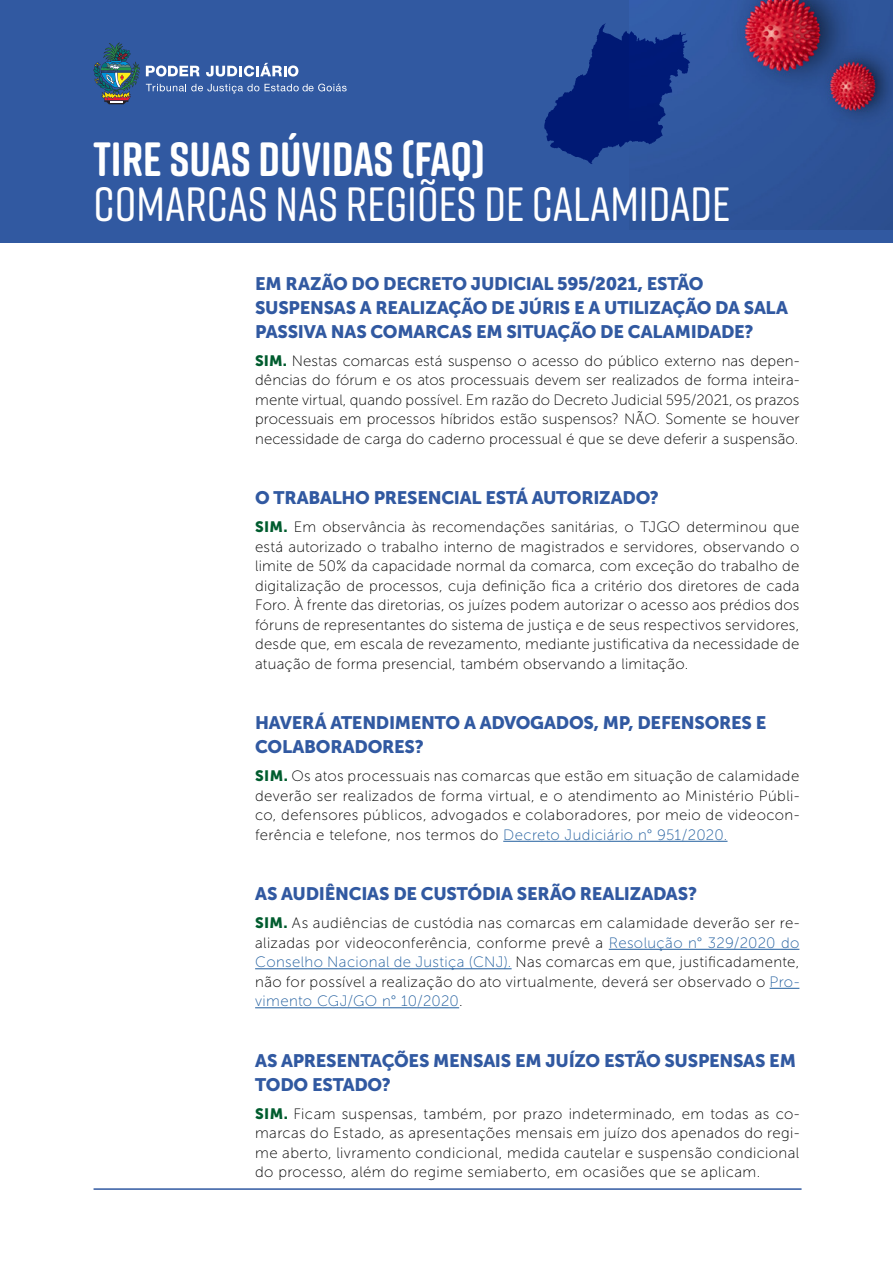
<style>
.page{position:relative;width:893px;height:1263px;background:#fff}
.page>*{position:absolute;margin:0;border:0;box-sizing:border-box;transform-origin:0 0}
.t1{font:500 48px "Rift Soft";color:#fff}
.t2{font:700 48px "Rift Soft";color:#fff}
.t3{font:18px/24px "Museo Sans 900";letter-spacing:-.015em;color:#3159a1}
.texto{font:15px/19.5px "Museo Sans 100";letter-spacing:.02em;color:#000;text-align:justify}
.s1{font-family:"Museo Sans 900";color:#005c2e}
.s2{color:#215e9e}
</style>
<div class="page">
<div style="left:0;top:0;width:893px;height:242px;background:#3159a1"></div>
<img style="left:629px;top:0;width:264px;height:230px">
<hr style="left:503px;top:841px;width:224px;height:1px;background:#215e9e">
<hr style="left:609px;top:949px;width:190px;height:1px;background:#215e9e">
<hr style="left:255px;top:968px;width:257px;height:1px;background:#215e9e">
<svg style="left:770px;top:988px;width:29px;height:1px"></svg>
<hr style="left:255px;top:1007px;width:204px;height:1px;background:#215e9e">
<svg style="left:544px;top:23px;width:146px;height:141px"></svg>
<svg style="left:146px;top:65px;width:54px;height:12px"></svg>
<svg style="left:206px;top:63px;width:92px;height:14px"></svg>
<svg style="left:146px;top:84px;width:113px;height:9px"></svg>
<svg style="left:265px;top:84px;width:82px;height:7px"></svg>
<svg style="left:94px;top:42px;width:46px;height:62px"></svg>
<hr style="left:94px;top:1188px;width:707px;height:2px;background:#3159a1">
<p class="t2" style="left:94px;top:124px;width:393px">TIRE SUAS DÚVIDAS (FAQ)</p>
<p class="t1" style="left:94px;top:170px;width:638px">COMARCAS NAS REGIÕES DE CALAMIDADE</p>
<p class="t3" style="left:255px;top:271px;width:534px">EM RAZÃO DO DECRETO JUDICIAL 595/2021, ESTÃO<br>SUSPENSAS A REALIZAÇÃO DE JÚRIS E A UTILIZAÇÃO DA SALA<br>PASSIVA NAS COMARCAS EM SITUAÇÃO DE CALAMIDADE?</p>
<p class="texto" style="left:255px;top:351px;width:546px"><span class="s1">SIM.</span> Nestas comarcas está suspenso o acesso do público externo nas depen&shy;dências do fórum e os atos processuais devem ser realizados de forma inteira&shy;mente virtual, quando possível. Em razão do Decreto Judicial 595/2021, os prazos processuais em processos híbridos estão suspensos? NÃO. Somente se houver necessidade de carga do caderno processual é que se deve deferir a suspensão.</p>
<p class="t3" style="left:255px;top:486px;width:405px">O TRABALHO PRESENCIAL ESTÁ AUTORIZADO?</p>
<p class="texto" style="left:255px;top:517px;width:546px"><span class="s1">SIM.</span> Em observância às recomendações sanitárias, o TJGO determinou que está autorizado o trabalho interno de magistrados e servidores, observando o limite de 50% da capacidade normal da comarca, com exceção do trabalho de digitalização de processos, cuja definição fica a critério dos diretores de cada Foro. À frente das diretorias, os juízes podem autorizar o acesso aos prédios dos fóruns de representantes do sistema de justiça e de seus respectivos servidores, desde que, em escala de revezamento, mediante justificativa da necessidade de atuação de forma presencial, também observando a limitação.</p>
<p class="t3" style="left:255px;top:711px;width:513px">HAVERÁ ATENDIMENTO A ADVOGADOS, MP, DEFENSORES E<br>COLABORADORES?</p>
<p class="texto" style="left:255px;top:766px;width:546px"><span class="s1">SIM.</span> Os atos processuais nas comarcas que estão em situação de calamidade deverão ser realizados de forma virtual, e o atendimento ao Ministério Públi&shy;co, defensores públicos, advogados e colaboradores, por meio de videocon&shy;ferência e telefone, nos termos do <span class="s2">Decreto Judiciário n° 951/2020.</span></p>
<p class="t3" style="left:255px;top:882px;width:443px">AS AUDIÊNCIAS DE CUSTÓDIA SERÃO REALIZADAS?</p>
<p class="texto" style="left:255px;top:913px;width:546px"><span class="s1">SIM.</span> As audiências de custódia nas comarcas em calamidade deverão ser re&shy;alizadas por videoconferência, conforme prevê a <span class="s2">Resolução n° 329/2020 do Conselho Nacional de Justiça (CNJ).</span> Nas comarcas em que, justificadamente, não for possível a realização do ato virtualmente, deverá ser observado o <span class="s2">Pro&shy;vimento CGJ/GO n° 10/2020</span>.</p>
<p class="t3" style="left:255px;top:1048px;width:542px">AS APRESENTAÇÕES MENSAIS EM JUÍZO ESTÃO SUSPENSAS EM<br>TODO ESTADO?</p>
<p class="texto" style="left:255px;top:1104px;width:546px"><span class="s1">SIM.</span> Ficam suspensas, também, por prazo indeterminado, em todas as co&shy;marcas do Estado, as apresentações mensais em juízo dos apenados do regi&shy;me aberto, livramento condicional, medida cautelar e suspensão condicional do processo, além do regime semiaberto, em ocasiões que se aplicam.</p>
</div>
